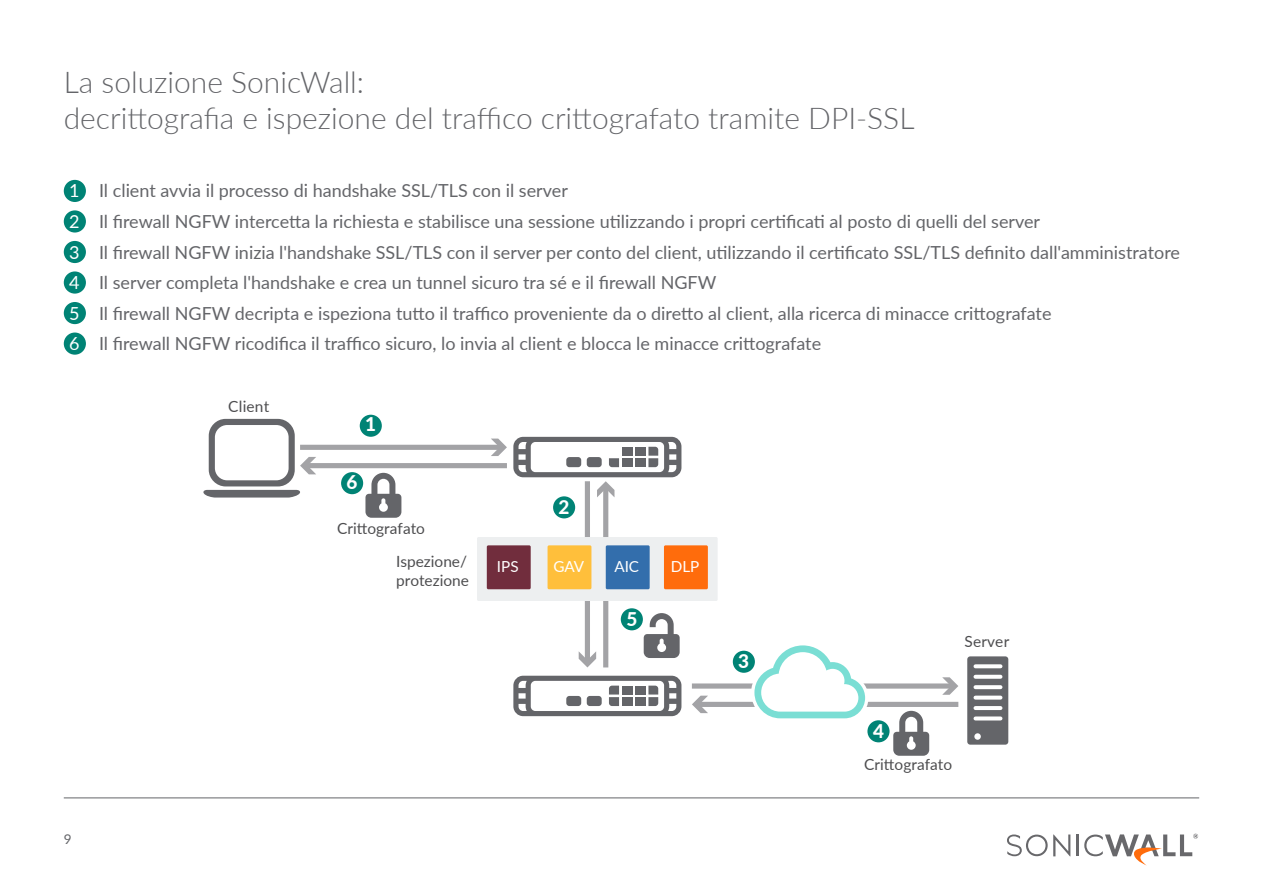
<style>
.page{position:relative;width:1263px;height:893px;background:#fff}
.page>*{position:absolute;margin:0;border:0;box-sizing:border-box;transform-origin:0 0}
.t1{font:300 30px/36px "Lato";color:#646569}
.t2{font:800 18.9px "Lato";color:#fff}
.t3{font:18px/30.6px "Lato";color:#646569}
.t4{font:15.45px/18.6px "Lato";color:#4d4d4f}
.t5{font:15.3px "Lato";color:#fff}
.t6{font:13.5px "Lato";color:#646569}
.s1{color:#fff}
</style>
<div class="page">
<hr style="left:64px;top:797px;width:1135px;height:1px;background:#646569">
<hr style="left:1076px;top:834px;width:2px;height:22px;background:#68686b">
<svg style="left:1007px;top:834px;width:63px;height:22px"></svg>
<svg style="left:1084px;top:834px;width:114px;height:31px"></svg>
<div style="left:300px;top:445px;width:201px;height:5px;background:#a3a3a6"></div>
<div style="left:306px;top:463px;width:201px;height:5px;background:#a3a3a6"></div>
<div style="left:585px;top:481px;width:5px;height:181px;background:#a3a3a6"></div>
<svg style="left:579px;top:651px;width:17px;height:16px"></svg>
<div style="left:603px;top:487px;width:5px;height:180px;background:#a3a3a6"></div>
<div style="left:698px;top:702px;width:260px;height:5px;background:#a3a3a6"></div>
<svg style="left:692px;top:696px;width:16px;height:17px"></svg>
<div style="left:692px;top:683px;width:260px;height:6px;background:#a3a3a6"></div>
<svg style="left:942px;top:677px;width:16px;height:18px"></svg>
<div style="left:477px;top:537px;width:241px;height:64px;background:#edeff0;border-radius:2px"></div>
<div style="left:487px;top:545px;width:44px;height:44px;background:#712d3d;border-radius:2px"></div>
<div style="left:547px;top:545px;width:44px;height:44px;background:#ffbf3b;border-radius:2px"></div>
<div style="left:606px;top:545px;width:44px;height:44px;background:#336eac;border-radius:2px"></div>
<div style="left:664px;top:545px;width:44px;height:44px;background:#ff6c0c;border-radius:2px"></div>
<div style="left:360px;top:415px;width:22px;height:22px;background:#008375;border-radius:50%"></div>
<div style="left:553px;top:496px;width:22px;height:22px;background:#008375;border-radius:50%"></div>
<div style="left:341px;top:472px;width:22px;height:22px;background:#008375;border-radius:50%"></div>
<div style="left:733px;top:651px;width:22px;height:22px;background:#008375;border-radius:50%"></div>
<div style="left:867px;top:720px;width:22px;height:22px;background:#008375;border-radius:50%"></div>
<div style="left:621px;top:608px;width:22px;height:22px;background:#008375;border-radius:50%"></div>
<svg style="left:513px;top:675px;width:169px;height:42px"></svg>
<div style="left:635px;top:686px;width:11px;height:8px;background:#646569"></div>
<svg style="left:491px;top:436px;width:191px;height:61px"></svg>
<div style="left:635px;top:447px;width:11px;height:9px;background:#646569"></div>
<svg style="left:203px;top:419px;width:113px;height:79px"></svg>
<svg style="left:751px;top:645px;width:117px;height:74px"></svg>
<svg style="left:893px;top:710px;width:37px;height:46px"></svg>
<svg style="left:640px;top:612px;width:40px;height:46px"></svg>
<svg style="left:362px;top:472px;width:40px;height:46px"></svg>
<div style="left:967px;top:656px;width:41px;height:89px;background:#646569;border-radius:3px"></div>
<svg style="left:975px;top:664px;width:25px;height:4px"></svg>
<svg style="left:975px;top:675px;width:25px;height:4px"></svg>
<svg style="left:975px;top:685px;width:25px;height:4px"></svg>
<svg style="left:975px;top:696px;width:25px;height:4px"></svg>
<hr style="left:975px;top:706px;width:25px;height:4px;background:#fff">
<svg style="left:975px;top:716px;width:25px;height:4px"></svg>
<div style="left:974px;top:733px;width:7px;height:7px;background:#fff;border-radius:50%"></div>
<div style="left:64px;top:210px;width:22px;height:23px;background:#008375;border-radius:50%"></div>
<div style="left:64px;top:241px;width:22px;height:22px;background:#008375;border-radius:50%"></div>
<div style="left:64px;top:271px;width:22px;height:23px;background:#008375;border-radius:50%"></div>
<div style="left:64px;top:302px;width:22px;height:22px;background:#008375;border-radius:50%"></div>
<div style="left:64px;top:333px;width:22px;height:22px;background:#008375;border-radius:50%"></div>
<div style="left:64px;top:180px;width:22px;height:22px;background:#008375;border-radius:50%"></div>
<h1 class="t1" style="left:64px;top:63px;width:852px">La soluzione SonicWall:<br>decrittografia e ispezione del traffico crittografato tramite DPI-SSL</h1>
<p class="t3" style="left:69px;top:175px;width:1112px"><span class="s1">1</span> Il client avvia il processo di handshake SSL/TLS con il server<br><span class="s1">2</span> Il firewall NGFW intercetta la richiesta e stabilisce una sessione utilizzando i propri certificati al posto di quelli del server<br><span class="s1">3</span> Il firewall NGFW inizia l'handshake SSL/TLS con il server per conto del client, utilizzando il certificato SSL/TLS definito dall'amministratore <span class="s1">4</span> Il server completa l'handshake e crea un tunnel sicuro tra sé e il firewall NGFW<br><span class="s1">5</span> Il firewall NGFW decripta e ispeziona tutto il traffico proveniente da o diretto al client, alla ricerca di minacce crittografate<br><span class="s1">6</span> Il firewall NGFW ricodifica il traffico sicuro, lo invia al client e blocca le minacce crittografate</p>
<p class="t6" style="left:64px;top:830px;width:9px">9</p>
<p class="t4" style="left:228px;top:396px;width:43px">Client</p>
<p class="t2" style="left:365px;top:410px;width:12px">1</p>
<p class="t2" style="left:347px;top:468px;width:12px">6</p>
<p class="t4" style="left:337px;top:519px;width:89px">Crittografato</p>
<p class="t4" style="left:396px;top:551px;width:75px">Ispezione/ protezione</p>
<p class="t2" style="left:559px;top:493px;width:12px">2</p>
<p class="t5" style="left:497px;top:556px;width:23px">IPS</p>
<p class="t5" style="left:553px;top:556px;width:32px">GAV</p>
<p class="t5" style="left:614px;top:556px;width:26px">AIC</p>
<p class="t5" style="left:671px;top:556px;width:30px">DLP</p>
<p class="t2" style="left:626px;top:605px;width:12px">5</p>
<p class="t2" style="left:738px;top:647px;width:12px">3</p>
<p class="t4" style="left:964px;top:632px;width:46px">Server</p>
<p class="t2" style="left:873px;top:717px;width:12px">4</p>
<p class="t4" style="left:864px;top:754px;width:89px">Crittografato</p>
</div>
